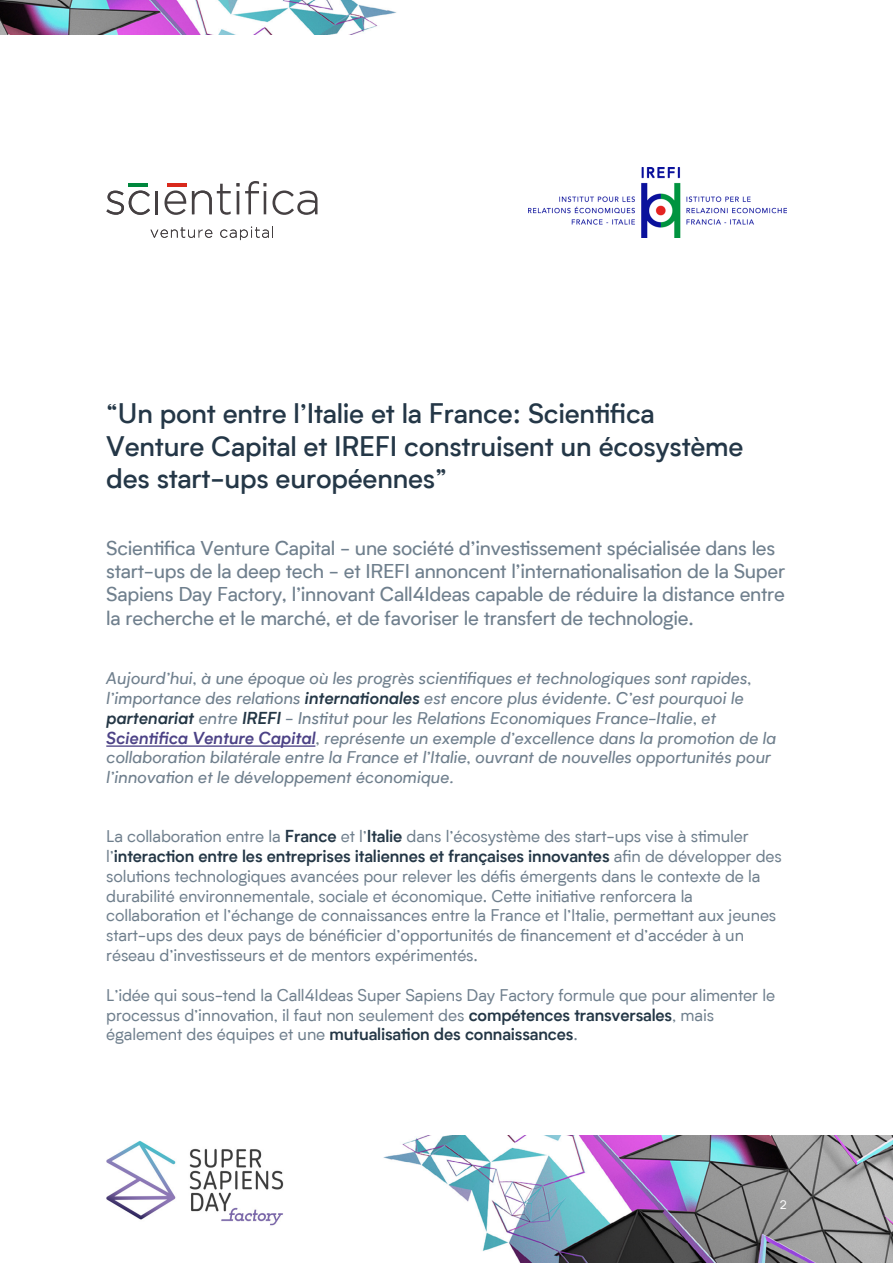
<style>
.page{position:relative;width:893px;height:1263px;background:#fff}
.page>*{position:absolute;margin:0;border:0;box-sizing:border-box;transform-origin:0 0}
.t1{font:500 27px/32.4px "Biotif";letter-spacing:-.01em;color:#243747}
.t2{font:19.5px/23.4px "Biotif";letter-spacing:-.015em;color:#6f7f8d}
.t3{font:16.5px/19.8px "Biotif";letter-spacing:-.01em;color:#6f7f8d}
.t4{font:italic 16.5px/19.8px "Biotif";color:#6f7f8d}
.t5{font:12px "Biotif";color:#fff}
.s1{font-weight:600;color:#243746}
.s2{font-weight:600;color:#4c4286}
</style>
<div class="page">
<hr style="left:129px;top:183px;width:19px;height:3px;background:#00873d">
<hr style="left:167px;top:183px;width:19px;height:3px;background:#d9291c">
<svg style="left:106px;top:190px;width:44px;height:25px"></svg>
<hr style="left:156px;top:191px;width:2px;height:23px;background:#454042">
<svg style="left:164px;top:190px;width:22px;height:25px"></svg>
<svg style="left:192px;top:181px;width:125px;height:34px"></svg>
<svg style="left:150px;top:227px;width:62px;height:11px"></svg>
<svg style="left:220px;top:226px;width:53px;height:14px"></svg>
<hr style="left:106px;top:745px;width:209px;height:2px;background:#4c4286">
<img style="left:529px;top:167px;width:258px;height:71px">
<img style="left:0;top:0;width:397px;height:34px">
<img style="left:383px;top:1135px;width:510px;height:128px">
<img style="left:106px;top:1140px;width:178px;height:86px">
<h1 class="t1" style="left:106px;top:396px;width:639px">“Un pont entre l’Italie et la France: Scientifica<br>Venture Capital et IREFI construisent un écosystème des start-ups européennes”</h1>
<p class="t2" style="left:106px;top:535px;width:680px">Scientifica Venture Capital - une société d’investissement spécialisée dans les start-ups de la deep tech - et IREFI annoncent l’internationalisation de la Super Sapiens Day Factory, l’innovant Call4Ideas capable de réduire la distance entre la recherche et le marché, et de favoriser le transfert de technologie.</p>
<p class="t4" style="left:106px;top:668px;width:671px">Aujourd’hui, à une époque où les progrès scientifiques et technologiques sont rapides, l’importance des relations <span class="s1">internationales</span> est encore plus évidente. C’est pourquoi le <span class="s1">partenariat</span> entre <span class="s1">IREFI</span> - Institut pour les Relations Economiques France-Italie, et <span class="s2">Scientifica Venture Capital</span>, représente un exemple d’excellence dans la promotion de la collaboration bilatérale entre la France et l’Italie, ouvrant de nouvelles opportunités pour l’innovation et le développement économique.</p>
<p class="t3" style="left:106px;top:826px;width:677px">La collaboration entre la <span class="s1">France</span> et l’<span class="s1">Italie</span> dans l’écosystème des start-ups vise à stimuler l’<span class="s1">interaction entre les entreprises italiennes et françaises innovantes</span> afin de développer des solutions technologiques avancées pour relever les défis émergents dans le contexte de la durabilité environnementale, sociale et économique. Cette initiative renforcera la collaboration et l’échange de connaissances entre la France et l’Italie, permettant aux jeunes start-ups des deux pays de bénéficier d’opportunités de financement et d’accéder à un réseau d’investisseurs et de mentors expérimentés.</p>
<p class="t3" style="left:106px;top:984px;width:670px">L’idée qui sous-tend la Call4Ideas Super Sapiens Day Factory formule que pour alimenter le processus d’innovation, il faut non seulement des <span class="s1">compétences transversales</span>, mais également des équipes et une <span class="s1">mutualisation des connaissances</span>.</p>
<p class="t5" style="left:780px;top:1197px;width:8px">2</p>
</div>
